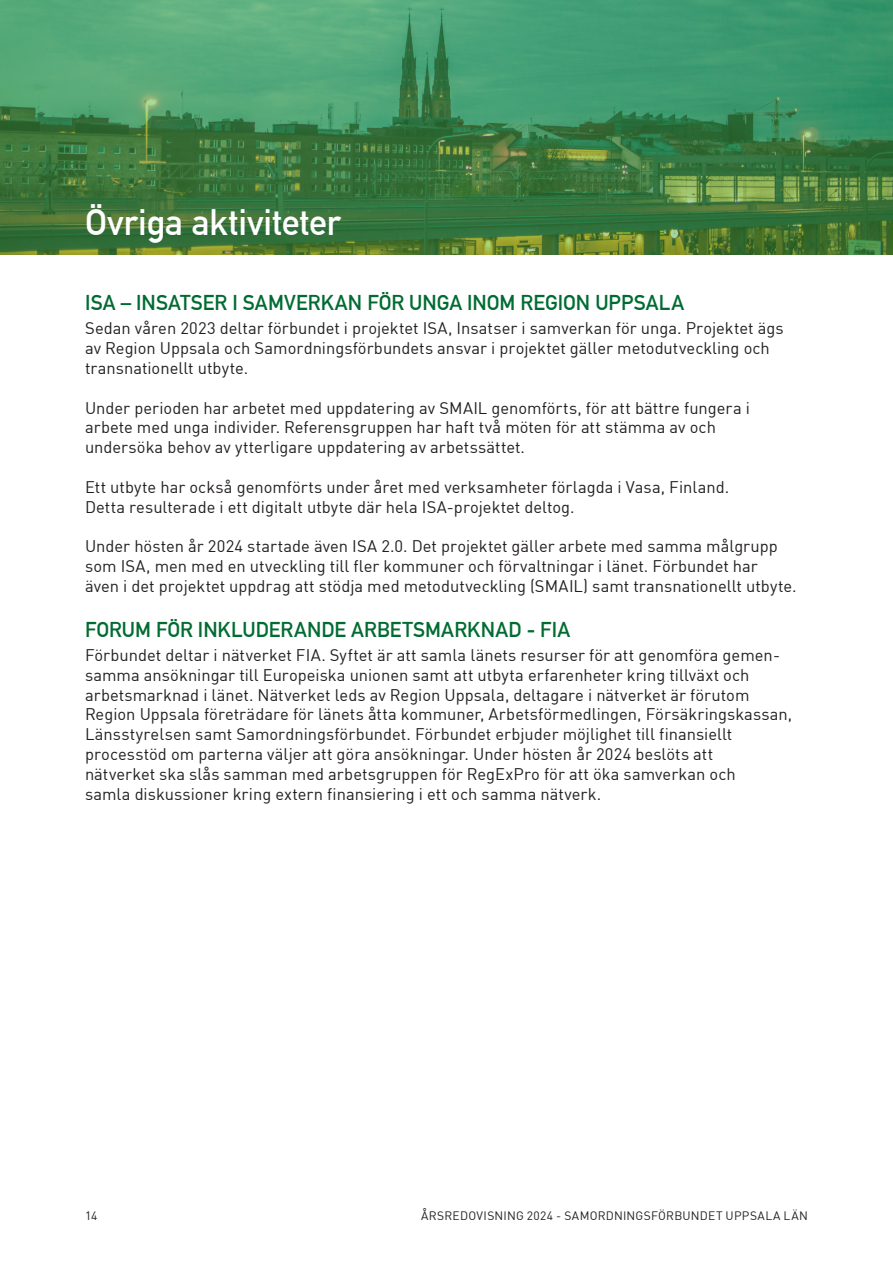
<style>
.page{position:relative;width:893px;height:1263px;background:#fff}
.page>*{position:absolute;margin:0;border:0;box-sizing:border-box;transform-origin:0 0}
.Rubrik_24_p{font:700 36px "DIN Alternate";letter-spacing:-.005em;color:#fff}
.Underrubrik_-_Versaler{font:700 21px "DIN Alternate";letter-spacing:.005em;color:#006b32}
.Brödtext_11_p_-_Regular{font:16.5px/19.8px "DIN";color:#231f20}
.t1{font:12px "DIN";letter-spacing:.02em;color:#231f20}
</style>
<div class="page">
<svg style="left:0;top:0;width:893px;height:255px"></svg>
<p class="Rubrik_24_p" style="left:85px;top:195px;width:257px">Övriga aktiviteter</p>
<p class="Underrubrik_-_Versaler" style="left:85px;top:287px;width:601px">ISA – INSATSER I SAMVERKAN FÖR UNGA INOM REGION UPPSALA</p>
<p class="Brödtext_11_p_-_Regular" style="left:85px;top:318px;width:700px">Sedan våren 2023 deltar förbundet i projektet ISA, Insatser i samverkan för unga. Projektet ägs</p>
<p class="Brödtext_11_p_-_Regular" style="left:85px;top:338px;width:686px">av Region Uppsala och Samordningsförbundets ansvar i projektet gäller metodutveckling och transnationellt utbyte.</p>
<p class="Brödtext_11_p_-_Regular" style="left:85px;top:397px;width:666px">Under perioden har arbetet med uppdatering av SMAIL genomförts, för att bättre fungera i</p>
<p class="Brödtext_11_p_-_Regular" style="left:85px;top:417px;width:632px">arbete med unga individer. Referensgruppen har haft två möten för att stämma av och</p>
<p class="Brödtext_11_p_-_Regular" style="left:85px;top:437px;width:442px">undersöka behov av ytterligare uppdatering av arbetssättet.</p>
<p class="Brödtext_11_p_-_Regular" style="left:85px;top:477px;width:646px">Ett utbyte har också genomförts under året med verksamheter förlagda i Vasa, Finland.</p>
<p class="Brödtext_11_p_-_Regular" style="left:85px;top:496px;width:491px">Detta resulterade i ett digitalt utbyte där hela ISA-projektet deltog.</p>
<p class="Brödtext_11_p_-_Regular" style="left:85px;top:536px;width:694px">Under hösten år 2024 startade även ISA 2.0. Det projektet gäller arbete med samma målgrupp som ISA, men med en utveckling till fler kommuner och förvaltningar i länet. Förbundet har</p>
<p class="Brödtext_11_p_-_Regular" style="left:85px;top:576px;width:713px">även i det projektet uppdrag att stödja med metodutveckling (SMAIL) samt transnationellt utbyte.</p>
<p class="Underrubrik_-_Versaler" style="left:85px;top:613px;width:487px">FORUM FÖR INKLUDERANDE ARBETSMARKNAD - FIA</p>
<p class="Brödtext_11_p_-_Regular" style="left:85px;top:645px;width:696px">Förbundet deltar i nätverket FIA. Syftet är att samla länets resurser för att genomföra gemen&shy;samma ansökningar till Europeiska unionen samt att utbyta erfarenheter kring tillväxt och</p>
<p class="Brödtext_11_p_-_Regular" style="left:85px;top:684px;width:666px">arbetsmarknad i länet. Nätverket leds av Region Uppsala, deltagare i nätverket är förutom</p>
<p class="Brödtext_11_p_-_Regular" style="left:85px;top:704px;width:709px">Region Uppsala företrädare för länets åtta kommuner, Arbetsförmedlingen, Försäkringskassan,<br>Länsstyrelsen samt Samordningsförbundet. Förbundet erbjuder möjlighet till finansiellt</p>
<p class="Brödtext_11_p_-_Regular" style="left:85px;top:744px;width:630px">processtöd om parterna väljer att göra ansökningar. Under hösten år 2024 beslöts att</p>
<p class="Brödtext_11_p_-_Regular" style="left:85px;top:764px;width:652px">nätverket ska slås samman med arbetsgruppen för RegExPro för att öka samverkan och</p>
<p class="Brödtext_11_p_-_Regular" style="left:85px;top:783px;width:518px">samla diskussioner kring extern finansiering i ett och samma nätverk.</p>
<p class="t1" style="left:85px;top:1208px;width:14px">14</p>
<p class="t1" style="left:421px;top:1208px;width:388px">ÅRSREDOVISNING 2024 - SAMORDNINGSFÖRBUNDET UPPSALA LÄN</p>
</div>
